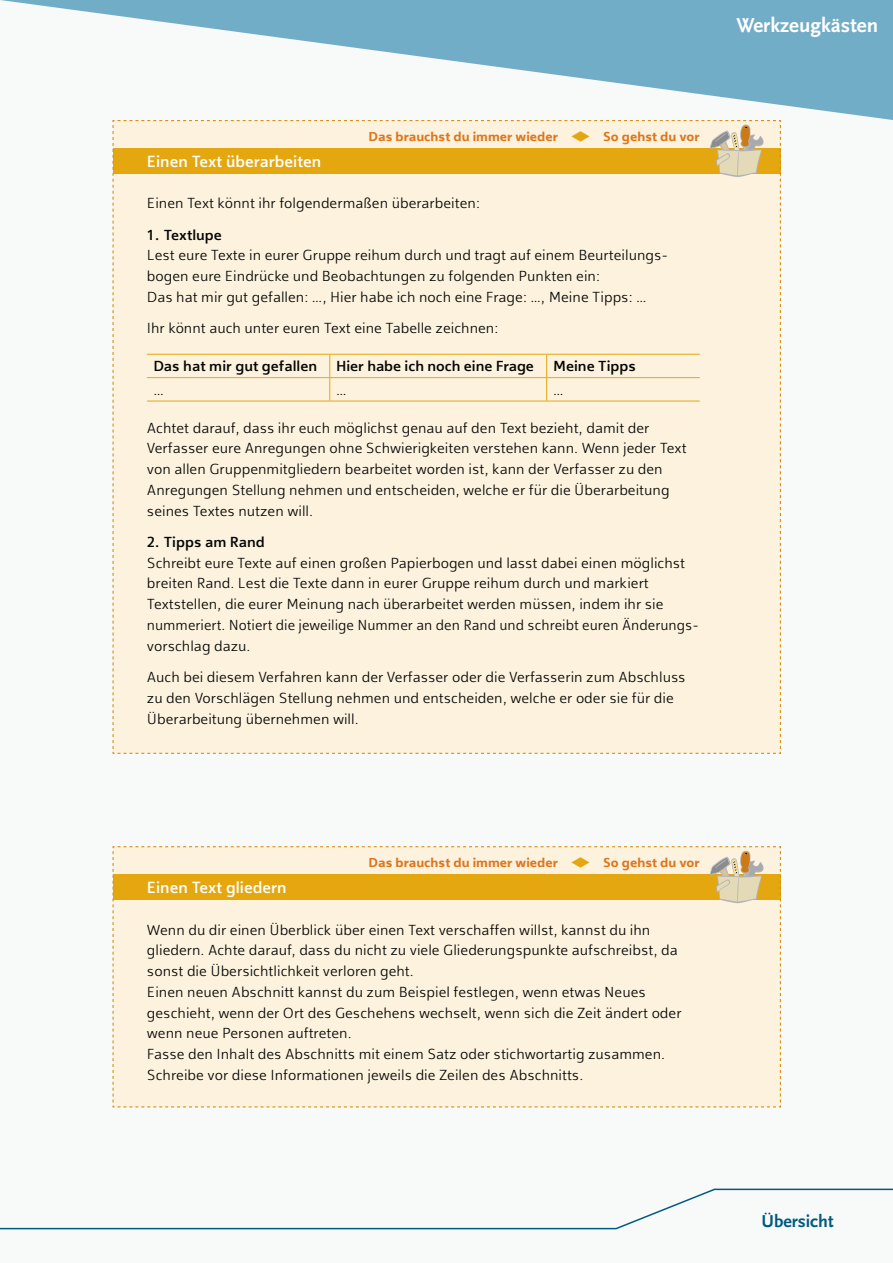
<style>
.page{position:relative;width:893px;height:1263px;background:#f8f9f9}
.page>*{position:absolute;margin:0;border:0;box-sizing:border-box;transform-origin:0 0}
.t1{font:700 21px "Scala Sans Pro";color:#fff}
.t2{font:700 18px "Scala Sans Pro";color:#005b7f}
.t3{font:600 16.05px "bs Friedrich Sans 1";color:#fff}
.t4{font:300 14.4px/20.7px "bs Friedrich Sans 1";color:#040503}
.t5{font:600 14.4px "bs Friedrich Sans 1";color:#040503}
.t6{font:700 12.75px "bs Friedrich Sans 1";color:#de761b}
</style>
<div class="page">
<svg style="left:1px;top:0;width:892px;height:120px"></svg>
<svg style="left:0;top:1188px;width:893px;height:42px"></svg>
<div style="left:113px;top:120px;width:668px;height:634px;background:#fcf2de"></div>
<svg style="left:113px;top:846px;width:668px;height:261px;background:#f9eac9"></svg>
<h1 class="t1" style="left:737px;top:13px;width:143px">Werkzeugkästen</h1>
<p class="t6" style="left:369px;top:128px;width:191px">Das brauchst du immer wieder</p>
<p class="t6" style="left:603px;top:128px;width:98px">So gehst du vor</p>
<p class="t3" style="left:147px;top:151px;width:176px">Einen Text überarbeiten</p>
<p class="t4" style="left:147px;top:194px;width:334px">Einen Text könnt ihr folgendermaßen überarbeiten:</p>
<p class="t5" style="left:147px;top:225px;width:76px">1. Textlupe</p>
<p class="t4" style="left:147px;top:246px;width:520px">Lest eure Texte in eurer Gruppe reihum durch und tragt auf einem Beurteilungs&shy;bogen eure Eindrücke und Beobachtungen zu folgenden Punkten ein:<br>Das hat mir gut gefallen: …, Hier habe ich noch eine Frage: …, Meine Tipps: …</p>
<p class="t4" style="left:147px;top:319px;width:353px">Ihr könnt auch unter euren Text eine Tabelle zeichnen:</p>
<p class="t5" style="left:153px;top:357px;width:165px">Das hat mir gut gefallen</p>
<p class="t5" style="left:336px;top:357px;width:199px">Hier habe ich noch eine Frage</p>
<p class="t5" style="left:553px;top:357px;width:84px">Meine Tipps</p>
<p class="t4" style="left:153px;top:380px;width:12px">…</p>
<p class="t4" style="left:336px;top:380px;width:12px">…</p>
<p class="t4" style="left:553px;top:380px;width:12px">…</p>
<p class="t4" style="left:147px;top:418px;width:541px">Achtet darauf, dass ihr euch möglichst genau auf den Text bezieht, damit der Verfasser eure Anregungen ohne Schwierigkeiten verstehen kann. Wenn jeder Text von allen Gruppenmitgliedern bearbeitet worden ist, kann der Verfasser zu den Anregungen Stellung nehmen und entscheiden, welche er für die Überarbeitung seines Textes nutzen will.</p>
<p class="t5" style="left:147px;top:533px;width:119px">2. Tipps am Rand</p>
<p class="t4" style="left:147px;top:553px;width:553px">Schreibt eure Texte auf einen großen Papierbogen und lasst dabei einen möglichst breiten Rand. Lest die Texte dann in eurer Gruppe reihum durch und markiert Textstellen, die eurer Meinung nach überarbeitet werden müssen, indem ihr sie nummeriert. Notiert die jeweilige Nummer an den Rand und schreibt euren Änderungs&shy;vorschlag dazu.</p>
<p class="t4" style="left:147px;top:667px;width:540px">Auch bei diesem Verfahren kann der Verfasser oder die Verfasserin zum Abschluss zu den Vorschlägen Stellung nehmen und entscheiden, welche er oder sie für die<br>Überarbeitung übernehmen will.</p>
<p class="t6" style="left:369px;top:854px;width:191px">Das brauchst du immer wieder</p>
<p class="t6" style="left:603px;top:854px;width:98px">So gehst du vor</p>
<p class="t3" style="left:147px;top:877px;width:141px">Einen Text gliedern</p>
<p class="t4" style="left:147px;top:920px;width:536px">Wenn du dir einen Überblick über einen Text verschaffen willst, kannst du ihn gliedern. Achte darauf, dass du nicht zu viele Gliederungspunkte aufschreibst, da sonst die Übersichtlichkeit verloren geht.<br>Einen neuen Abschnitt kannst du zum Beispiel festlegen, wenn etwas Neues geschieht, wenn der Ort des Geschehens wechselt, wenn sich die Zeit ändert oder wenn neue Personen auftreten.<br>Fasse den Inhalt des Abschnitts mit einem Satz oder stichwortartig zusammen.<br>Schreibe vor diese Informationen jeweils die Zeilen des Abschnitts.</p>
<p class="t2" style="left:761px;top:1210px;width:74px">Übersicht</p>
</div>
